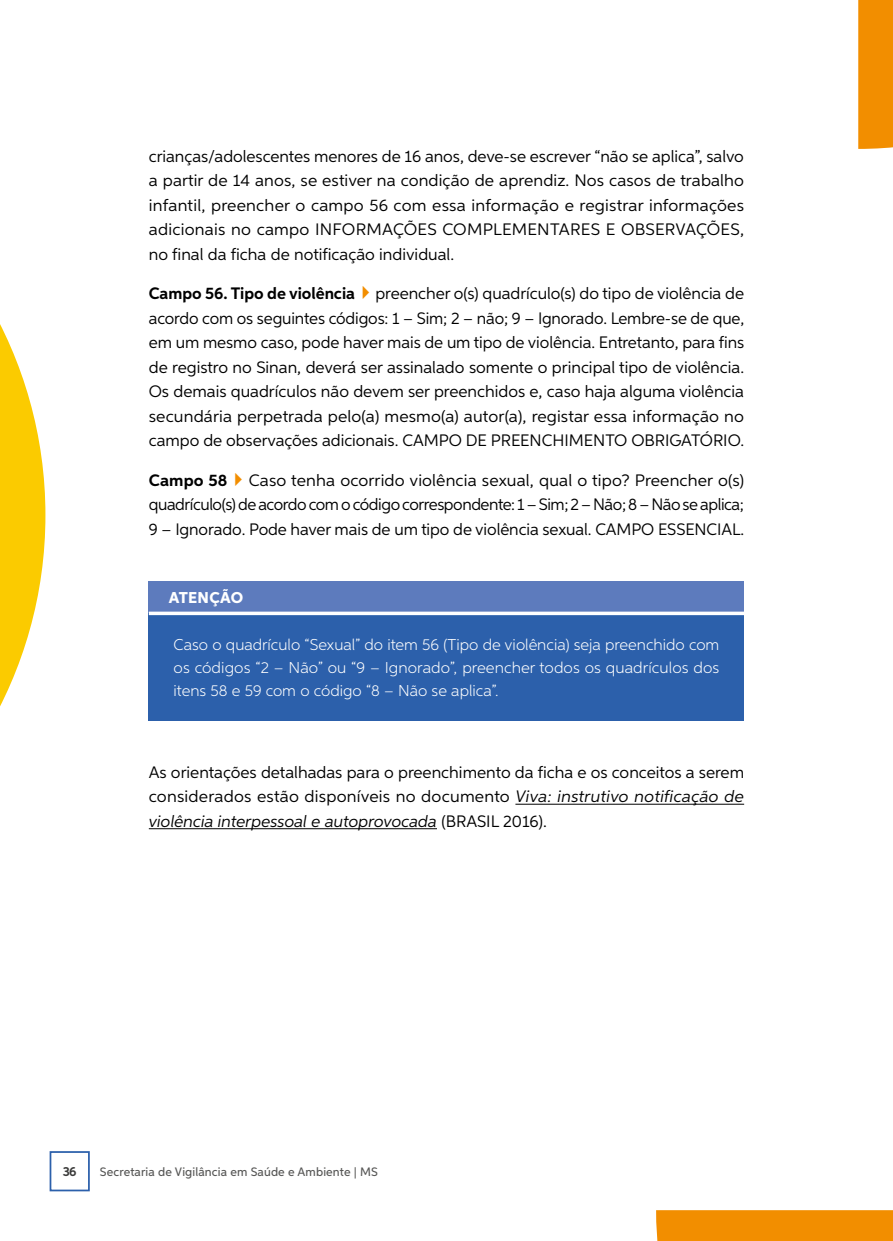
<style>
.page{position:relative;width:893px;height:1241px;background:#fff}
.page>*{position:absolute;margin:0;border:0;box-sizing:border-box;transform-origin:0 0}
.t1{font:16.62px/24.5px "Aspira";color:#000;text-align:justify}
.t2{font:300 15.75px/22.8px "Aspira";color:#fff;text-align:justify}
.t3{font:800 15.75px "Aspira";letter-spacing:.02em;color:#fff}
.t4{font:700 13.12px "Aspira";color:#3c3c3b}
.t5{font:500 12.25px "Aspira";letter-spacing:.01em;color:#575756}
.s1{font-weight:700}
.s2{color:#f28e00}
.s3{font-style:italic}
</style>
<div class="page">
<div style="left:50px;top:1150px;width:40px;height:41px;border:2px solid #2c60ab"></div>
<div style="left:858px;top:0;width:35px;height:149px;background:#f28e00"></div>
<div style="left:656px;top:1210px;width:237px;height:30px;background:#f28e00"></div>
<svg style="left:0;top:324px;width:45px;height:383px"></svg>
<hr style="left:515px;top:803px;width:229px;height:1px;background:#000">
<hr style="left:149px;top:828px;width:288px;height:1px;background:#000">
<div style="left:149px;top:581px;width:595px;height:32px;background:#5d7bbd"></div>
<div style="left:149px;top:613px;width:595px;height:107px;background:#2c60ab"></div>
<svg style="left:149px;top:611px;width:595px;height:4px;background:#e5eaf4"></svg>
<p class="t1" style="left:149px;top:144px;width:597px">crianças/adolescentes menores de 16 anos, deve-se escrever “não se aplica”, salvo a partir de 14 anos, se estiver na condição de aprendiz. Nos casos de trabalho infantil, preencher o campo 56 com essa informação e registrar informações adicionais no campo INFORMAÇÕES COMPLEMENTARES E OBSERVAÇÕES, no final da ficha de notificação individual.</p>
<p class="t1" style="left:149px;top:281px;width:597px"><span class="s1">Campo 56. Tipo de violência</span><span class="s2">✔</span>preencher o(s) quadrículo(s) do tipo de violência de acordo com os seguintes códigos: 1 – Sim; 2 – não; 9 – Ignorado. Lembre-se de que, em um mesmo caso, pode haver mais de um tipo de violência. Entretanto, para fins de registro no Sinan, deverá ser assinalado somente o principal tipo de violência.<br>Os demais quadrículos não devem ser preenchidos e, caso haja alguma violência secundária perpetrada pelo(a) mesmo(a) autor(a), registar essa informação no campo de observações adicionais. CAMPO DE PREENCHIMENTO OBRIGATÓ RIO.</p>
<p class="t1" style="left:149px;top:467px;width:597px"><span class="s1">Campo 58</span><span class="s2">✔</span>Caso tenha ocorrido violência sexual, qual o tipo? Preencher o(s) quadrículo(s) de acordo com o código correspondente: 1 – Sim; 2 – Não; 8 – Não se aplica; 9 – Ignorado. Pode haver mais de um tipo de violência sexual. CAMPO ESSENCIAL.</p>
<p class="t3" style="left:169px;top:588px;width:76px">ATENÇÃO</p>
<p class="t2" style="left:174px;top:633px;width:547px">Caso o quadrículo “Sexual” do item 56 (Tipo de violência) seja preenchido com os códigos “2 – Não” ou “9 – Ignorado”, preencher todos os quadrículos dos itens 58 e 59 com o código “8 – Não se aplica”.</p>
<p class="t1" style="left:149px;top:759px;width:597px">As orientações detalhadas para o preenchimento da ficha e os conceitos a serem considerados estão disponíveis no documento <span class="s3">Viva: instrutivo notificação de violência interpessoal e autoprovocada</span> (BRASIL 2016).</p>
<p class="t4" style="left:63px;top:1162px;width:15px">36</p>
<p class="t5" style="left:100px;top:1163px;width:280px">Secretaria de Vigilância em Saúde e Ambiente | MS</p>
</div>
